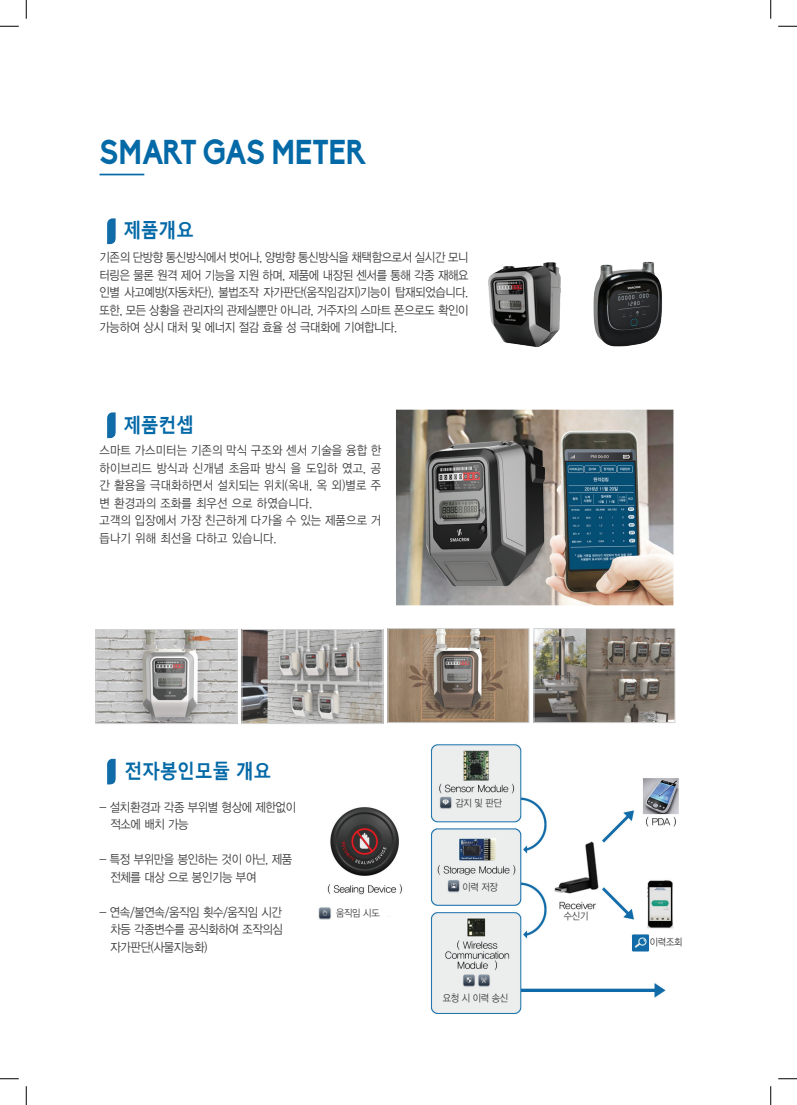
<style>
.page{position:relative;width:797px;height:1105px;background:#fff}
.page>*{position:absolute;margin:0;border:0;box-sizing:border-box;transform-origin:0 0}
.t1{font:700 34px "Biko";letter-spacing:-.03em;color:#0469a7;scale:.9 1}
.t2{font:700 20px "Malgun Gothic";letter-spacing:-.025em;color:#0469a7;scale:.9 1}
.t3{font:12.5px/17.5px "YDIYGO320";letter-spacing:-.025em;color:#3e3e3f;text-align:justify;scale:.9 1}
.t4{font:12.5px/17.5px "YDIYGO320";letter-spacing:.015em;color:#3e3e3f;scale:.9 1}
.t5{font:10px "YDIYGO320";letter-spacing:-.025em;color:#3e3e3f;scale:.9 1}
</style>
<div class="page">
<img style="left:95px;top:173px;width:581px;height:612px">
<img style="left:389px;top:630px;width:138px;height:91px">
<div style="left:387px;top:628px;width:142px;height:95px;border:1px solid #d1d2d4"></div>
<img style="left:535px;top:630px;width:138px;height:91px">
<div style="left:533px;top:628px;width:142px;height:95px;border:1px solid #d1d2d4"></div>
<img style="left:98px;top:631px;width:137px;height:91px">
<div style="left:96px;top:629px;width:141px;height:95px;border:1px solid #d1d2d4"></div>
<img style="left:244px;top:631px;width:137px;height:91px">
<div style="left:242px;top:629px;width:141px;height:95px;border:1px solid #d1d2d4"></div>
<hr style="left:99px;top:174px;width:45px;height:1px;background:#0469a7">
<img style="left:311px;top:732px;width:368px;height:282px">
<svg style="left:0;top:25px;width:19px;height:2px"></svg>
<svg style="left:778px;top:25px;width:19px;height:2px"></svg>
<svg style="left:0;top:1078px;width:19px;height:1px"></svg>
<svg style="left:778px;top:1078px;width:19px;height:1px"></svg>
<svg style="left:25px;top:0;width:2px;height:19px"></svg>
<svg style="left:25px;top:1086px;width:2px;height:19px"></svg>
<svg style="left:770px;top:0;width:1px;height:19px"></svg>
<svg style="left:770px;top:1086px;width:1px;height:19px"></svg>
<h1 class="t1" style="left:99px;top:131px;width:298px">SMART GAS METER</h1>
<h2 class="t2" style="left:123px;top:217px;width:80px">제품개요</h2>
<p class="t3" style="left:99px;top:249px;width:411px">기존의 단방향 통신방식에서 벗어나, 양방향 통신방식을 채택함으로서 실시간 모니 터링은 물론 원격 제어 기능을 지원 하며, 제품에 내장된 센서를 통해 각종 재해요 인별 사고예방(자동차단), 불법조작 자가판단(움직임감지)기능이 탑재되었습니다. 또한, 모든 상황을 관리자의 관제실뿐만 아니라, 거주자의 스마트 폰으로도 확인이 가능하여 상시 대처 및 에너지 절감 효율 성 극대화에 기여합니다.</p>
<h2 class="t2" style="left:123px;top:412px;width:80px">제품컨셉</h2>
<p class="t4" style="left:99px;top:442px;width:314px">스마트 가스미터는 기존의 막식 구조와 센서 기술을 융합 한 하이브리드 방식과 신개념 초음파 방식 을 도입하 였고, 공 간 활용을 극대화하면서 설치되는 위치(옥내, 옥 외)별로 주 변 환경과의 조화를 최우선 으로 하였습니다.<br>고객의 입장에서 가장 친근하게 다가올 수 있는 제품으로 거 듭나기 위해 최선을 다하고 있습니다.</p>
<h2 class="t2" style="left:124px;top:758px;width:165px">전자봉인모듈 개요</h2>
<p class="t3" style="left:110px;top:798px;width:208px;text-indent:-11px">- 설치환경과 각종 부위별 형상에 제한없이 적소에 배치 가능</p>
<p class="t3" style="left:110px;top:851px;width:203px;text-indent:-11px">- 특정 부위만을 봉인하는 것이 아닌, 제품 전체를 대상 으로 봉인기능 부여</p>
<p class="t3" style="left:110px;top:903px;width:193px;text-indent:-11px">- 연속/불연속/움직임 횟수/움직임 시간 차등 각종변수를 공식화하여 조작의심 자가판단(사물지능화)</p>
<p class="t5" style="left:336px;top:908px;width:50px">움직임 시도</p>
<p class="t5" style="left:455px;top:797px;width:53px">감지 및 판단</p>
<p class="t5" style="left:462px;top:881px;width:41px">이력 저장</p>
<p class="t5" style="left:443px;top:992px;width:74px">요청 시 이력 송신</p>
<p class="t5" style="left:564px;top:911px;width:29px">수신기</p>
<p class="t5" style="left:650px;top:936px;width:38px">이력조회</p>
</div>
